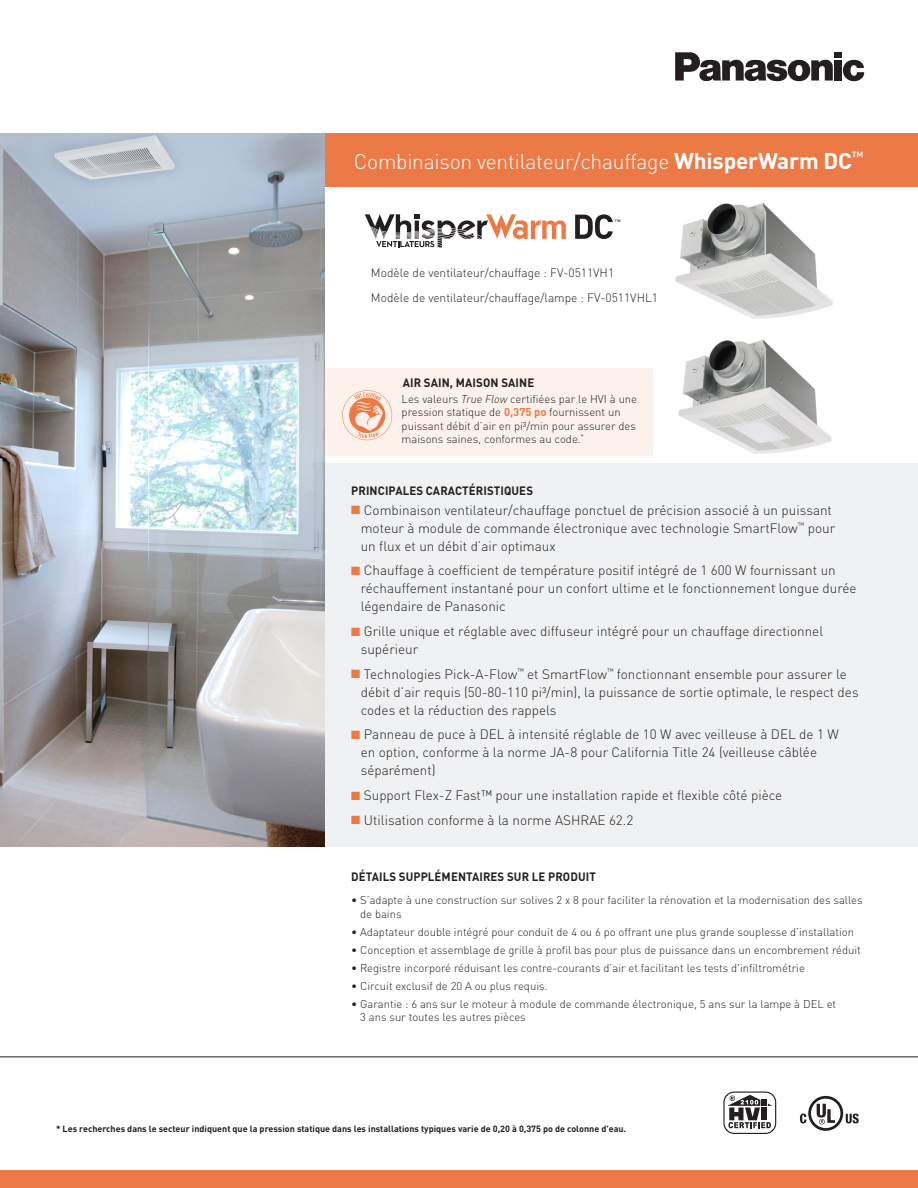
<style>
.page{position:relative;width:918px;height:1188px;background:#fff}
.page>*{position:absolute;margin:0;border:0;box-sizing:border-box;transform-origin:0 0}
.Photo_Title{font:300 21px "DINOT";letter-spacing:-.01em;color:#fff}
.Info_Body_Hel_light{font:300 13.5px/18px "DINOT";color:#231f20}
.t1{font:300 12px "DINOT";color:#231f20}
.t2{font:700 12px "DINOT";letter-spacing:.01em;color:#231f20;scale:.95 1}
.t3{font:300 11.25px/13.5px "DINOT";color:#231f20}
.t4{font:700 9px "DINOT";color:#231f20}
.s1{font-weight:700;font-size:22.5px}
.s2{font-style:italic}
.s3{font-weight:700;color:#ec7a47}
.s4{color:#ec7a47}
</style>
<div class="page">
<img style="left:675px;top:203px;width:158px;height:116px">
<div style="left:674px;top:329px;width:160px;height:140px;background:#231f20;opacity:.35"></div>
<div style="left:298px;top:463px;width:620px;height:384px;background:#f0f1f2"></div>
<svg style="left:843px;top:60px;width:21px;height:21px"></svg>
<div style="left:834px;top:52px;width:8px;height:6px;background:#231f20"></div>
<div style="left:834px;top:60px;width:8px;height:21px;background:#231f20"></div>
<svg style="left:675px;top:52px;width:158px;height:29px"></svg>
<div style="left:0;top:133px;width:918px;height:54px;background:#ec7a47"></div>
<svg style="left:575px;top:214px;width:45px;height:25px"></svg>
<svg style="left:365px;top:214px;width:201px;height:34px"></svg>
<img style="left:0;top:133px;width:324px;height:714px">
<div style="left:324px;top:368px;width:328px;height:87px;background:#fdf1ec"></div>
<hr style="left:0;top:1056px;width:918px;height:1px;background:#231f20">
<div style="left:0;top:1170px;width:918px;height:18px;background:#ec7a47"></div>
<svg style="left:342px;top:390px;width:50px;height:50px"></svg>
<svg style="left:800px;top:1096px;width:59px;height:35px"></svg>
<svg style="left:723px;top:1092px;width:53px;height:42px"></svg>
<p class="Photo_Title" style="left:354px;top:148px;width:511px">Combinaison ventilateur/chauffage <span class="s1">WhisperWarm DC</span><sup>™</sup></p>
<p class="t1" style="left:371px;top:266px;width:245px">Modèle de ventilateur/chauffage : FV-0511VH1</p>
<p class="t1" style="left:371px;top:290px;width:289px">Modèle de ventilateur/chauffage/lampe : FV-0511VHL1</p>
<p class="t2" style="left:403px;top:374px;width:140px">AIR SAIN, MAISON SAINE</p>
<p class="t3" style="left:402px;top:392px;width:237px">Les valeurs <span class="s2">True Flow</span> certifiées par le HVI à une pression statique de <span class="s3">0,375 po</span> fournissent un puissant débit d’air en pi³/min pour assurer des maisons saines, conformes au code.<sup>*</sup></p>
<p class="t2" style="left:351px;top:483px;width:193px">PRINCIPALES CARACTÉRISTIQUES</p>
<p class="Info_Body_Hel_light" style="left:361px;top:501px;width:476px;text-indent:-10px"><span class="s4">■</span> Combinaison ventilateur/chauffage ponctuel de précision associé à un puissant moteur à module de commande électronique avec technologie SmartFlow<sup>™</sup> pour un flux et un débit d’air optimaux</p>
<p class="Info_Body_Hel_light" style="left:361px;top:561px;width:497px;text-indent:-10px"><span class="s4">■</span> Chauffage à coefficient de température positif intégré de 1 600 W fournissant un réchauffement instantané pour un confort ultime et le fonctionnement longue durée légendaire de Panasonic</p>
<p class="Info_Body_Hel_light" style="left:361px;top:622px;width:464px;text-indent:-10px"><span class="s4">■</span> Grille unique et réglable avec diffuseur intégré pour un chauffage directionnel supérieur</p>
<p class="Info_Body_Hel_light" style="left:361px;top:665px;width:499px;text-indent:-10px"><span class="s4">■</span> Technologies Pick-A-Flow<sup>™</sup> et SmartFlow<sup>™</sup> fonctionnant ensemble pour assurer le débit d’air requis (50-80-110 pi³/min), la puissance de sortie optimale, le respect des codes et la réduction des rappels</p>
<p class="Info_Body_Hel_light" style="left:361px;top:725px;width:480px;text-indent:-10px"><span class="s4">■</span> Panneau de puce à DEL à intensité réglable de 10 W avec veilleuse à DEL de 1 W en option, conforme à la norme JA-8 pour California Title 24 (veilleuse câblée séparément)</p>
<p class="Info_Body_Hel_light" style="left:351px;top:786px;width:433px"><span class="s4">■</span> Support Flex-Z Fast™ pour une installation rapide et flexible côté pièce</p>
<p class="Info_Body_Hel_light" style="left:351px;top:811px;width:284px"><span class="s4">■</span> Utilisation conforme à la norme ASHRAE 62.2</p>
<p class="t2" style="left:351px;top:869px;width:259px">DÉTAILS SUPPLÉMENTAIRES SUR LE PRODUIT</p>
<p class="t3" style="left:360px;top:893px;width:504px;text-indent:-9px">• S’adapte à une construction sur solives 2 x 8 pour faciliter la rénovation et la modernisation des salles de bains</p>
<p class="t3" style="left:351px;top:925px;width:504px">• Adaptateur double intégré pour conduit de 4 ou 6 po offrant une plus grande souplesse d’installation</p>
<p class="t3" style="left:351px;top:943px;width:511px">• Conception et assemblage de grille à profil bas pour plus de puissance dans un encombrement réduit</p>
<p class="t3" style="left:351px;top:961px;width:455px">• Registre incorporé réduisant les contre-courants d’air et facilitant les tests d'infiltrométrie</p>
<p class="t3" style="left:351px;top:979px;width:198px">• Circuit exclusif de 20 A ou plus requis.</p>
<p class="t3" style="left:360px;top:997px;width:478px;text-indent:-9px">• Garantie : 6 ans sur le moteur à module de commande électronique, 5 ans sur la lampe à DEL et<br>3 ans sur toutes les autres pièces</p>
<p class="t4" style="left:56px;top:1123px;width:572px">* Les recherches dans le secteur indiquent que la pression statique dans les installations typiques varie de 0,20 à 0,375 po de colonne d'eau.</p>
</div>
